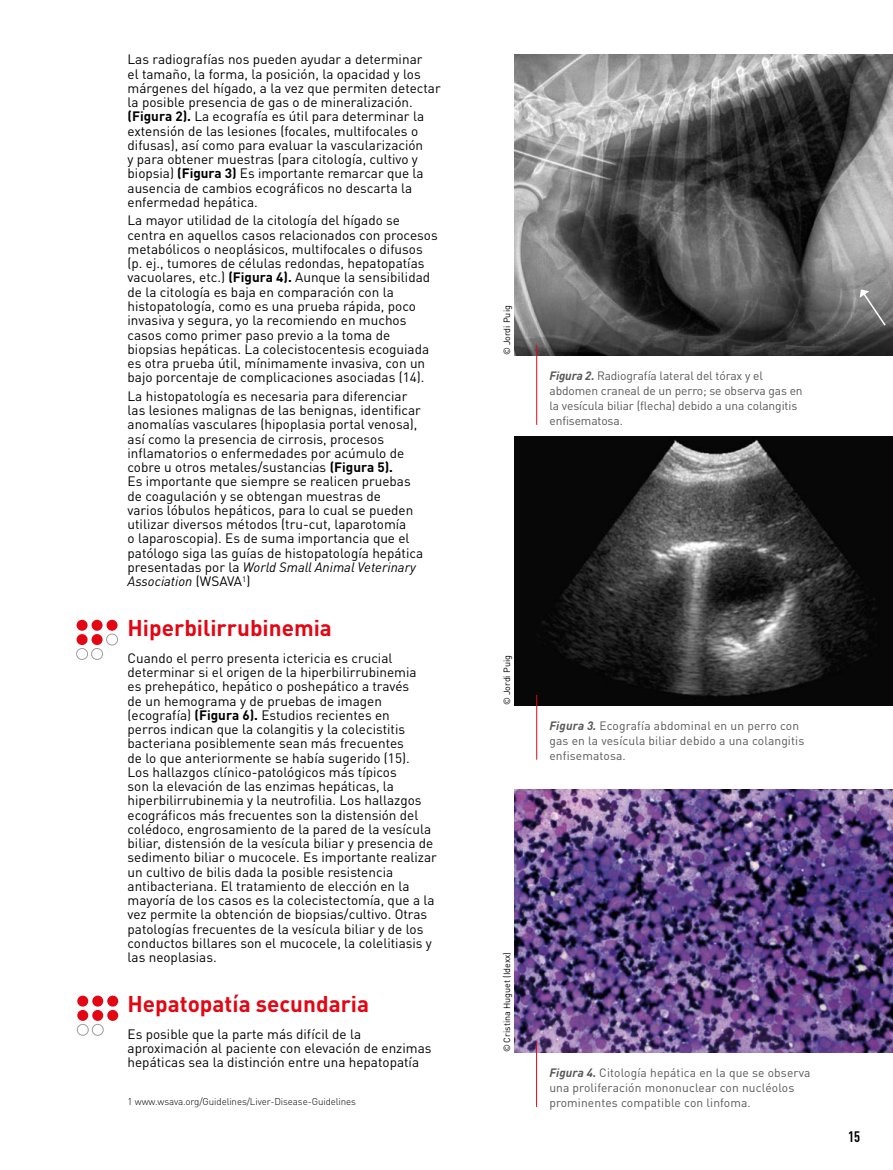
<style>
.page{position:relative;width:893px;height:1170px;background:#fff}
.page>*{position:absolute;margin:0;border:0;box-sizing:border-box;transform-origin:0 0}
.inter_niveau_1{font:700 22.5px "DIN Pro";color:#e30613}
.t1{font:700 condensed 15px "DIN Pro";color:#000}
.GB_texte_courant{font:13.5px/14.2px "DIN Pro";color:#000}
.titre_legende_HAUT{font:12px/15px "DIN Pro";letter-spacing:.01em;color:#575756}
.titre_legende_HAUT-2{font:12px/15px "DIN Pro";letter-spacing:-.01em;color:#575756}
.footnote{font:300 9.75px "DIN Pro";letter-spacing:-.01em;color:#000}
.t2{font:9px "DIN Pro";color:#000}
.s1{font-weight:700}
.s2{font-style:italic}
.s3{font-weight:700;font-style:italic}
</style>
<div class="page">
<div style="left:77px;top:619px;width:11px;height:11px;background:#e30613;border-radius:50%"></div>
<div style="left:92px;top:619px;width:11px;height:11px;background:#e30613;border-radius:50%"></div>
<div style="left:107px;top:619px;width:11px;height:11px;background:#e30613;border-radius:50%"></div>
<div style="left:77px;top:634px;width:11px;height:11px;background:#e30613;border-radius:50%"></div>
<div style="left:92px;top:634px;width:11px;height:11px;background:#e30613;border-radius:50%"></div>
<div style="left:106px;top:633px;width:12px;height:12px;border:1px solid #9d9d9c;border-radius:50%"></div>
<div style="left:76px;top:648px;width:12px;height:11px;border:1px solid #9d9d9c;border-radius:50%"></div>
<div style="left:91px;top:648px;width:12px;height:11px;border:1px solid #9d9d9c;border-radius:50%"></div>
<div style="left:77px;top:995px;width:11px;height:11px;background:#e30613;border-radius:50%"></div>
<div style="left:92px;top:995px;width:11px;height:11px;background:#e30613;border-radius:50%"></div>
<div style="left:107px;top:995px;width:11px;height:11px;background:#e30613;border-radius:50%"></div>
<div style="left:77px;top:1009px;width:11px;height:11px;background:#e30613;border-radius:50%"></div>
<div style="left:92px;top:1009px;width:11px;height:11px;background:#e30613;border-radius:50%"></div>
<div style="left:107px;top:1009px;width:11px;height:11px;background:#e30613;border-radius:50%"></div>
<div style="left:77px;top:1023px;width:12px;height:12px;border:1px solid #9d9d9c;border-radius:50%"></div>
<div style="left:92px;top:1023px;width:12px;height:12px;border:1px solid #9d9d9c;border-radius:50%"></div>
<img style="left:514px;top:54px;width:379px;height:301px">
<img style="left:514px;top:437px;width:379px;height:268px">
<hr style="left:536px;top:345px;width:1px;height:80px;background:#e30613">
<hr style="left:536px;top:695px;width:1px;height:64px;background:#e30613">
<img style="left:514px;top:789px;width:379px;height:263px">
<hr style="left:536px;top:1042px;width:1px;height:64px;background:#e30613">
<svg style="left:860px;top:289px;width:27px;height:38px"></svg>
<p class="GB_texte_courant" style="left:128px;top:51px;width:315px">Las radiografías nos pueden ayudar a determinar<br>el tamaño, la forma, la posición, la opacidad y los márgenes del hígado, a la vez que permiten detectar la posible presencia de gas o de mineralización. <span class="s1">(Figura 2).</span> La ecografía es útil para determinar la extensión de las lesiones (focales, multifocales o difusas), así como para evaluar la vascularización<br>y para obtener muestras (para citología, cultivo y biopsia) <span class="s1">(Figura 3)</span> Es importante remarcar que la ausencia de cambios ecográficos no descarta la enfermedad hepática.</p>
<p class="GB_texte_courant" style="left:128px;top:212px;width:312px">La mayor utilidad de la citología del hígado se centra en aquellos casos relacionados con procesos metabólicos o neoplásicos, multifocales o difusos (p. ej., tumores de células redondas, hepatopatías vacuolares, etc.) <span class="s1">(Figura 4).</span> Aunque la sensibilidad de la citología es baja en comparación con la histopatología, como es una prueba rápida, poco invasiva y segura, yo la recomiendo en muchos casos como primer paso previo a la toma de biopsias hepáticas. La colecistocentesis ecoguiada es otra prueba útil, mínimamente invasiva, con un bajo porcentaje de complicaciones asociadas (14).</p>
<p class="GB_texte_courant" style="left:128px;top:388px;width:297px">La histopatología es necesaria para diferenciar las lesiones malignas de las benignas, identificar anomalías vasculares (hipoplasia portal venosa), así como la presencia de cirrosis, procesos inflamatorios o enfermedades por acúmulo de cobre u otros metales/sustancias <span class="s1">(Figura 5).<br></span>Es importante que siempre se realicen pruebas de coagulación y se obtengan muestras de<br>varios lóbulos hepáticos, para lo cual se pueden utilizar diversos métodos (tru-cut, laparotomía<br>o laparoscopia). Es de suma importancia que el patólogo siga las guías de histopatología hepática presentadas por la <span class="s2">World Small Animal Veterinary Association</span> (WSAVA<sup>1</sup>)</p>
<p class="inter_niveau_1" style="left:128px;top:608px;width:206px">Hiperbilirrubinemia</p>
<p class="GB_texte_courant" style="left:128px;top:649px;width:311px">Cuando el perro presenta ictericia es crucial determinar si el origen de la hiperbilirrubinemia<br>es prehepático, hepático o poshepático a través<br>de un hemograma y de pruebas de imagen (ecografía) <span class="s1">(Figura 6).</span> Estudios recientes en<br>perros indican que la colangitis y la colecistitis bacteriana posiblemente sean más frecuentes<br>de lo que anteriormente se había sugerido (15).<br>Los hallazgos clínico-patológicos más típicos<br>son la elevación de las enzimas hepáticas, la hiperbilirrubinemia y la neutrofilia. Los hallazgos ecográficos más frecuentes son la distensión del colédoco, engrosamiento de la pared de la vesícula biliar, distensión de la vesícula biliar y presencia de sedimento biliar o mucocele. Es importante realizar un cultivo de bilis dada la posible resistencia antibacteriana. El tratamiento de elección en la mayoría de los casos es la colecistectomía, que a la vez permite la obtención de biopsias/cultivo. Otras patologías frecuentes de la vesícula biliar y de los conductos billares son el mucocele, la colelitiasis y las neoplasias.</p>
<p class="inter_niveau_1" style="left:128px;top:984px;width:243px">Hepatopatía secundaria</p>
<p class="GB_texte_courant" style="left:128px;top:1025px;width:306px">Es posible que la parte más difícil de la aproximación al paciente con elevación de enzimas hepáticas sea la distinción entre una hepatopatía</p>
<p class="footnote" style="left:128px;top:1094px;width:230px">1 www.wsava.org/Guidelines/Liver-Disease-Guidelines</p>
<p class="t2" style="left:500px;top:355px;width:51px;rotate:-90deg">© Jordi Puig</p>
<p class="titre_legende_HAUT-2" style="left:549px;top:367px;width:255px"><span class="s3">Figura 2.</span> Radiografía lateral del tórax y el abdomen craneal de un perro; se observa gas en la vesícula biliar (flecha) debido a una colangitis enfisematosa.</p>
<p class="t2" style="left:500px;top:705px;width:51px;rotate:-90deg">© Jordi Puig</p>
<p class="titre_legende_HAUT" style="left:549px;top:717px;width:256px"><span class="s3">Figura 3.</span> Ecografía abdominal en un perro con gas en la vesícula biliar debido a una colangitis enfisematosa.</p>
<p class="t2" style="left:500px;top:1052px;width:102px;rotate:-90deg">© Cristina Huguet (Idexx)</p>
<p class="titre_legende_HAUT" style="left:549px;top:1064px;width:263px"><span class="s3">Figura 4.</span> Citología hepática en la que se observa una proliferación mononuclear con nucléolos prominentes compatible con linfoma.</p>
<p class="t1" style="left:848px;top:1125px;width:14px">15</p>
</div>
